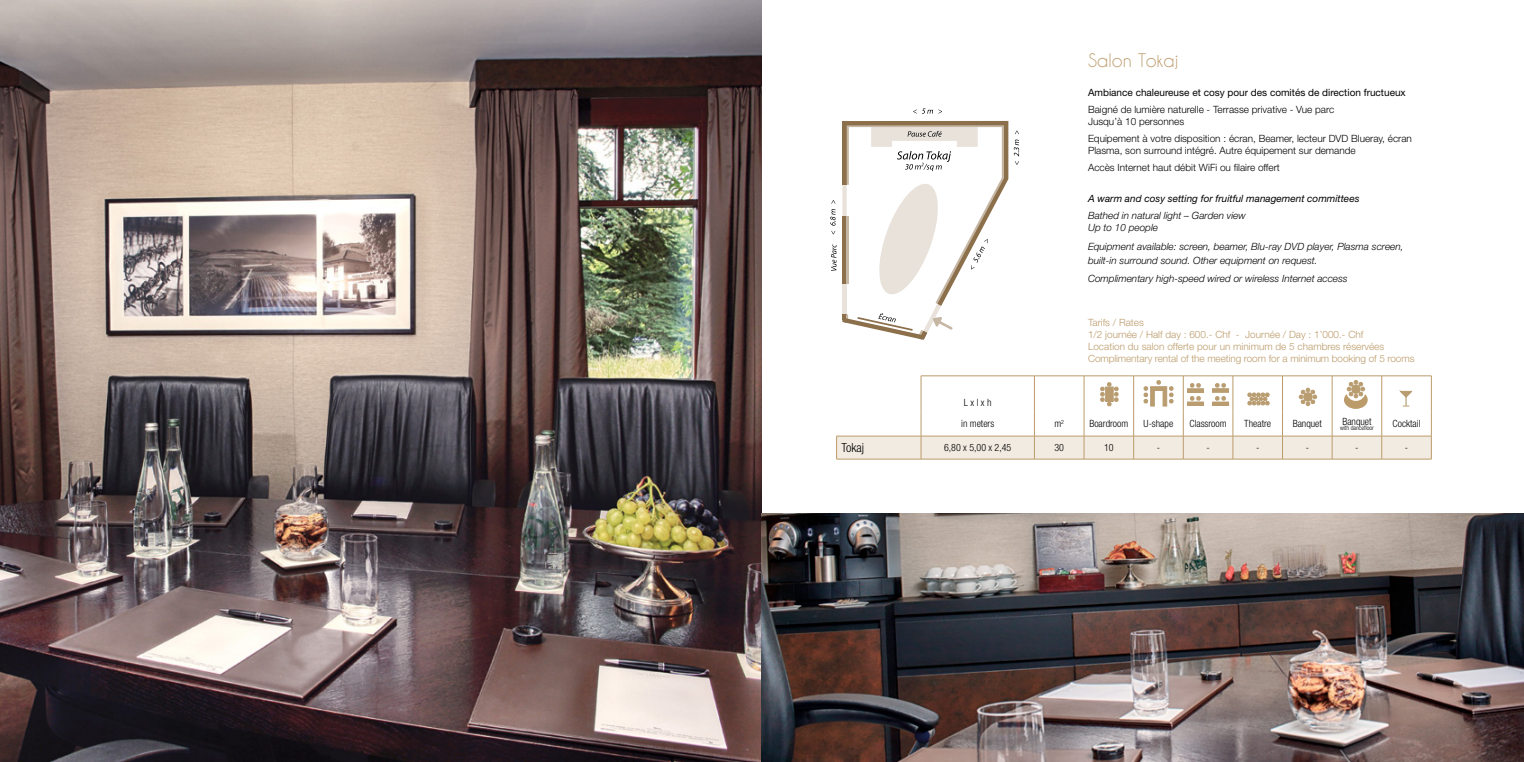
<style>
.page{position:relative;width:1524px;height:762px;background:#fff}
.page>*{position:absolute;margin:0;border:0;box-sizing:border-box;transform-origin:0 0}
.t1{font:17.5px "Caviar Dreams";color:#bc9b6a}
.t2{font:300 condensed 12.5px "Helvetica Neue LT Std";color:#000}
.t3{font:300 10px/12px "Helvetica Neue LT Std";color:#000}
.t4{font:italic 300 10px/12px "Helvetica Neue LT Std";color:#000}
.t5{font:300 10px/12px "Helvetica Neue LT Std";color:#bc9b6a}
.t6{font:300 condensed 10px/21px "Helvetica Neue LT Std";color:#000}
.t7{font:10px "Helvetica Neue LT Std";color:#000}
.t8{font:italic 10px "Helvetica Neue LT Std";color:#000}
.t9{font:300 condensed 6.25px "Helvetica Neue LT Std";color:#000}
</style>
<div class="page">
<img style="left:0;top:0;width:762px;height:762px">
<img style="left:762px;top:514px;width:762px;height:248px">
<hr style="left:921px;top:376px;width:113px;height:1px;background:#bc9b6a">
<hr style="left:1034px;top:376px;width:1px;height:35px;background:#bc9b6a">
<hr style="left:1034px;top:376px;width:50px;height:1px;background:#bc9b6a">
<hr style="left:1084px;top:376px;width:49px;height:1px;background:#bc9b6a">
<hr style="left:1133px;top:376px;width:50px;height:1px;background:#bc9b6a">
<hr style="left:1183px;top:376px;width:50px;height:1px;background:#bc9b6a">
<hr style="left:1233px;top:376px;width:49px;height:1px;background:#bc9b6a">
<hr style="left:1282px;top:376px;width:50px;height:1px;background:#bc9b6a">
<hr style="left:1332px;top:376px;width:49px;height:1px;background:#bc9b6a">
<hr style="left:1381px;top:376px;width:50px;height:1px;background:#bc9b6a">
<hr style="left:1084px;top:376px;width:1px;height:35px;background:#bc9b6a">
<hr style="left:1133px;top:376px;width:1px;height:35px;background:#bc9b6a">
<hr style="left:1183px;top:376px;width:1px;height:35px;background:#bc9b6a">
<hr style="left:1232px;top:376px;width:1px;height:35px;background:#bc9b6a">
<hr style="left:1282px;top:376px;width:1px;height:35px;background:#bc9b6a">
<hr style="left:1332px;top:376px;width:1px;height:35px;background:#bc9b6a">
<hr style="left:1381px;top:376px;width:1px;height:35px;background:#bc9b6a">
<hr style="left:1431px;top:376px;width:1px;height:35px;background:#bc9b6a">
<hr style="left:921px;top:376px;width:1px;height:35px;background:#bc9b6a">
<hr style="left:836px;top:459px;width:85px;height:1px;background:#bc9b6a">
<hr style="left:921px;top:459px;width:113px;height:1px;background:#bc9b6a">
<hr style="left:1034px;top:459px;width:50px;height:1px;background:#bc9b6a">
<hr style="left:1084px;top:459px;width:49px;height:1px;background:#bc9b6a">
<hr style="left:1133px;top:459px;width:50px;height:1px;background:#bc9b6a">
<hr style="left:1183px;top:459px;width:50px;height:1px;background:#bc9b6a">
<hr style="left:1233px;top:459px;width:49px;height:1px;background:#bc9b6a">
<hr style="left:1282px;top:459px;width:50px;height:1px;background:#bc9b6a">
<hr style="left:1332px;top:459px;width:49px;height:1px;background:#bc9b6a">
<hr style="left:1381px;top:459px;width:50px;height:1px;background:#bc9b6a">
<svg style="left:836px;top:380px;width:596px;height:79px"></svg>
<svg style="left:913px;top:108px;width:29px;height:6px"></svg>
<svg style="left:1014px;top:140px;width:5px;height:25px"></svg>
<svg style="left:830px;top:200px;width:5px;height:34px"></svg>
<svg style="left:831px;top:244px;width:5px;height:27px"></svg>
<svg style="left:842px;top:121px;width:166px;height:219px"></svg>
<h1 class="t1" style="left:1088px;top:50px;width:92px">Salon Tokaj</h1>
<p class="t6" style="left:961px;top:392px;width:35px">L x l x h in meters</p>
<p class="t7" style="left:1088px;top:86px;width:319px">Ambiance chaleureuse et cosy pour des comités de direction fructueux</p>
<p class="t3" style="left:1088px;top:103px;width:248px">Baigné de lumière naturelle - Terrasse privative - Vue parc<br>Jusqu’à 10 personnes</p>
<p class="t3" style="left:1088px;top:132px;width:325px">Equipement à votre disposition : écran, Beamer, lecteur DVD Blueray, écran<br>Plasma, son surround intégré. Autre équipement sur demande</p>
<p class="t3" style="left:1088px;top:161px;width:193px">Accès Internet haut débit WiFi ou filaire offert</p>
<p class="t8" style="left:1088px;top:192px;width:273px">A warm and cosy setting for fruitful management committees</p>
<p class="t4" style="left:1088px;top:209px;width:159px">Bathed in natural light – Garden view<br>Up to 10 people</p>
<p class="t4" style="left:1088px;top:239px;width:317px;line-height:13.8px">Equipment available: screen, beamer, Blu-ray DVD player, Plasma screen, built-in surround sound. Other equipment on request.</p>
<p class="t4" style="left:1088px;top:273px;width:261px">Complimentary high-speed wired or wireless Internet access</p>
<p class="t5" style="left:1088px;top:316px;width:328px">Tarifs / Rates<br>1/2 journée / Half day : 600.- Chf - Journée / Day : 1’000.- Chf<br>Location du salon offerte pour un minimum de 5 chambres réservées Complimentary rental of the meeting room for a minimum booking of 5 rooms</p>
<p class="t6" style="left:1054px;top:413px;width:11px">m<sup>2</sup></p>
<p class="t6" style="left:1089px;top:413px;width:40px">Boardroom</p>
<p class="t6" style="left:1143px;top:413px;width:31px">U-shape</p>
<p class="t6" style="left:1189px;top:413px;width:39px">Classroom</p>
<p class="t6" style="left:1244px;top:413px;width:28px">Theatre</p>
<p class="t6" style="left:1292px;top:413px;width:31px">Banquet</p>
<p class="t6" style="left:1342px;top:411px;width:31px">Banquet</p>
<p class="t9" style="left:1340px;top:424px;width:35px">with dancefloor</p>
<p class="t6" style="left:1392px;top:413px;width:29px">Cocktail</p>
<p class="t2" style="left:841px;top:440px;width:24px">Tokaj</p>
<p class="t6" style="left:944px;top:437px;width:69px">6,80 x 5,00 x 2,45</p>
<p class="t6" style="left:1054px;top:437px;width:11px">30</p>
<p class="t6" style="left:1104px;top:437px;width:11px">10</p>
<p class="t6" style="left:1157px;top:437px;width:5px">-</p>
<p class="t6" style="left:1206px;top:437px;width:5px">-</p>
<p class="t6" style="left:1256px;top:437px;width:5px">-</p>
<p class="t6" style="left:1305px;top:437px;width:5px">-</p>
<p class="t6" style="left:1355px;top:437px;width:5px">-</p>
<p class="t6" style="left:1405px;top:437px;width:5px">-</p>
</div>
